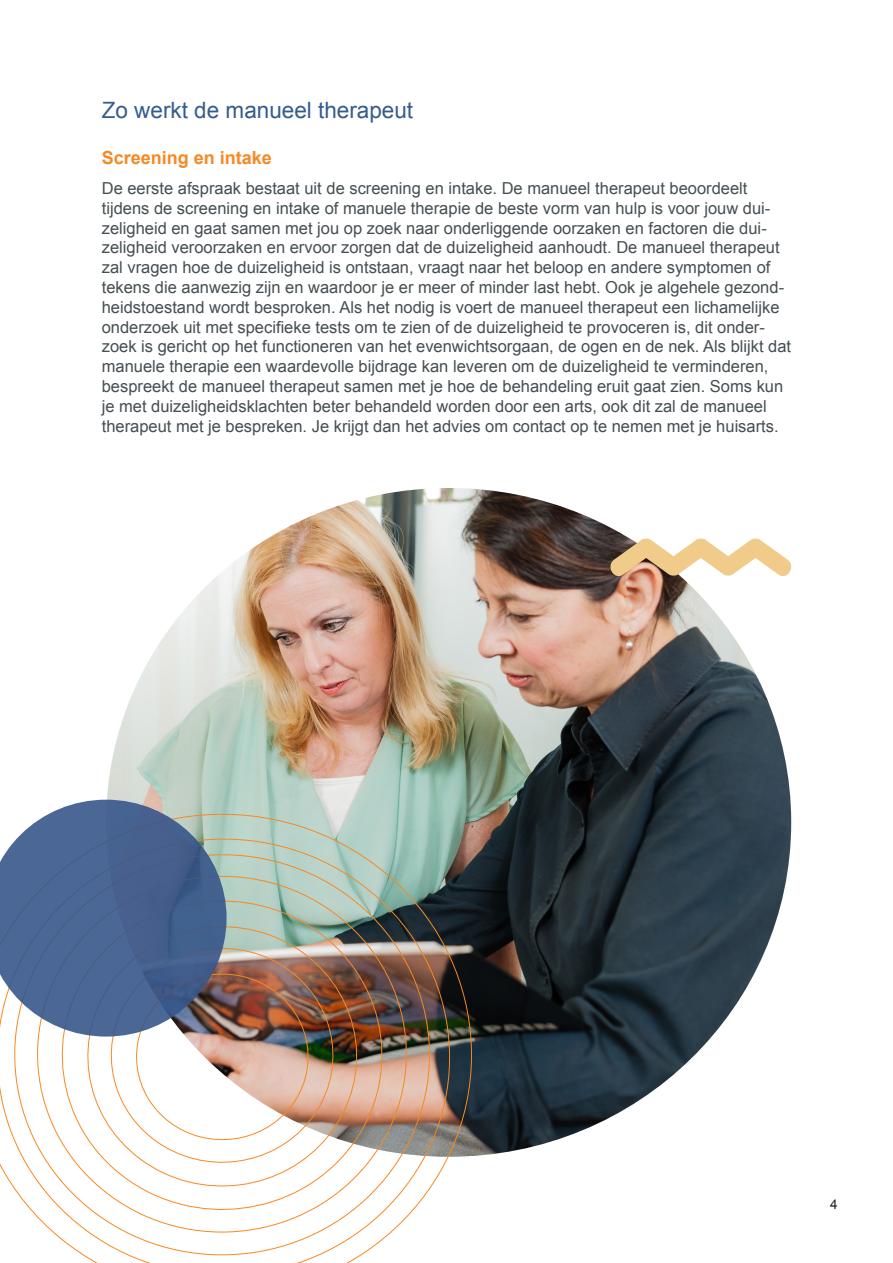
<style>
.page{position:relative;width:893px;height:1263px;background:#fff}
.page>*{position:absolute;margin:0;border:0;box-sizing:border-box;transform-origin:0 0}
.t1{font:22.5px "Arial";color:#345c8e}
.t2{font:700 18px "Arial";color:#f68923}
.t3{font:16.5px/19.8px "Arial";color:#454e52}
.t4{font:13.5px "Arial";color:#231f20}
</style>
<div class="page">
<img style="left:108px;top:488px;width:683px;height:665px">
<svg style="left:98px;top:783px;width:407px;height:373px;background:#707e7a"></svg>
<svg style="left:227px;top:811px;width:253px;height:346px;background:#636e69"></svg>
<img style="left:0;top:829px;width:457px;height:434px">
<svg style="left:13px;top:853px;width:418px;height:403px"></svg>
<img style="left:41px;top:881px;width:363px;height:349px">
<img style="left:69px;top:910px;width:306px;height:294px">
<img style="left:96px;top:934px;width:252px;height:243px">
<img style="left:124px;top:963px;width:196px;height:188px">
<svg style="left:0;top:800px;width:227px;height:236px;background:#5e7498"></svg>
<svg style="left:605px;top:538px;width:187px;height:43px"></svg>
<p class="t1" style="left:102px;top:96px;width:313px">Zo werkt de manueel therapeut</p>
<p class="t2" style="left:102px;top:145px;width:172px">Screening en intake</p>
<p class="t3" style="left:102px;top:178px;width:691px">De eerste afspraak bestaat uit de screening en intake. De manueel therapeut beoordeelt tijdens de screening en intake of manuele therapie de beste vorm van hulp is voor jouw dui&shy;zeligheid en gaat samen met jou op zoek naar onderliggende oorzaken en factoren die dui&shy;zeligheid veroorzaken en ervoor zorgen dat de duizeligheid aanhoudt. De manueel therapeut zal vragen hoe de duizeligheid is ontstaan, vraagt naar het beloop en andere symptomen of tekens die aanwezig zijn en waardoor je er meer of minder last hebt. Ook je algehele gezond&shy;heidstoestand wordt besproken. Als het nodig is voert de manueel therapeut een lichamelijke onderzoek uit met specifieke tests om te zien of de duizeligheid te provoceren is, dit onder&shy;zoek is gericht op het functioneren van het evenwichtsorgaan, de ogen en de nek. Als blijkt dat manuele therapie een waardevolle bijdrage kan leveren om de duizeligheid te verminderen, bespreekt de manueel therapeut samen met je hoe de behandeling eruit gaat zien. Soms kun je met duizeligheidsklachten beter behandeld worden door een arts, ook dit zal de manueel therapeut met je bespreken. Je krijgt dan het advies om contact op te nemen met je huisarts.</p>
<p class="t4" style="left:830px;top:1195px;width:9px">4</p>
</div>
